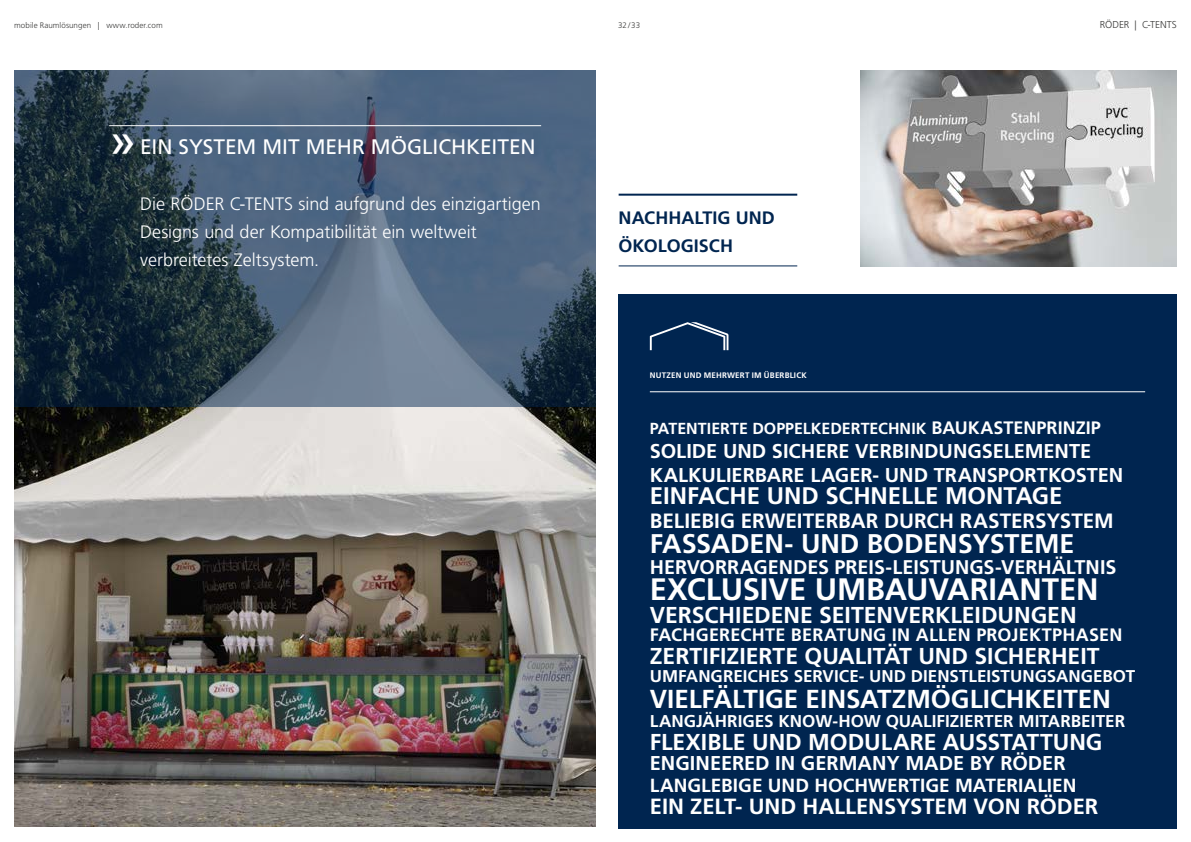
<style>
.page{position:relative;width:1191px;height:842px;background:#fff}
.page>*{position:absolute;margin:0;border:0;box-sizing:border-box;transform-origin:0 0}
.t1{font:48px "Frutiger LT Pro";color:#fff}
.t2{font:700 31px "Frutiger LT Pro";letter-spacing:-.005em;color:#fff}
.t3{font:700 27px "Frutiger LT Pro";letter-spacing:-.005em;color:#fff}
.t4{font:700 26px "Frutiger LT Pro";letter-spacing:-.005em;color:#fff}
.t5{font:700 24px "Frutiger LT Pro";color:#fff}
.t6{font:700 23px "Frutiger LT Pro";color:#fff}
.t7{font:700 22px "Frutiger LT Pro";letter-spacing:-.005em;color:#fff}
.t8{font:21px "Frutiger LT Pro";color:#fff}
.t9{font:700 20.7px "Frutiger LT Pro";color:#fff}
.t10{font:700 20px/24px "Frutiger LT Pro";color:#fff}
.t11{font:700 19.8px "Frutiger LT Pro";color:#fff}
.t12{font:700 19px "Frutiger LT Pro";color:#fff}
.t13{font:300 18px/28px "Frutiger LT Pro";letter-spacing:-.005em;color:#fff}
.t14{font:700 18px "Frutiger LT Pro";letter-spacing:.015em;color:#fff}
.t15{font:700 18px/28px "Frutiger LT Pro";color:#002550}
.t16{font:700 17.1px "Frutiger LT Pro";color:#fff}
.t17{font:700 17px "Frutiger LT Pro";color:#fff}
.t18{font:700 16px "Frutiger LT Pro";color:#fff}
.t19{font:300 10px "Frutiger LT Pro";color:#3a3a39}
.t20{font:300 8px "Frutiger LT Pro";letter-spacing:.01em;color:#3a3a39}
.t21{font:700 8px "Frutiger LT Pro";letter-spacing:.025em;color:#fff}
.s1{font-size:18px}
</style>
<div class="page">
<img style="left:14px;top:406px;width:581px;height:420px">
<svg style="left:14px;top:70px;width:581px;height:336px;background:#405569"></svg>
<hr style="left:109px;top:125px;width:432px;height:1px;background:#fff">
<div style="left:618px;top:294px;width:558px;height:534px;background:#002550"></div>
<hr style="left:650px;top:391px;width:495px;height:1px;background:#fff">
<svg style="left:650px;top:322px;width:78px;height:28px"></svg>
<img style="left:860px;top:70px;width:316px;height:196px">
<hr style="left:618px;top:194px;width:179px;height:2px;background:#002550">
<hr style="left:618px;top:266px;width:179px;height:1px;background:#002550">
<p class="t20" style="left:14px;top:21px;width:150px">mobile Raumlösungen | www.roder.com</p>
<p class="t20" style="left:618px;top:21px;width:23px">32/33</p>
<p class="t19" style="left:1099px;top:19px;width:79px">RÖDER | C-TENTS</p>
<h1 class="t1" style="left:109px;top:112px;width:28px">»</h1>
<p class="t8" style="left:140px;top:135px;width:397px">EIN SYSTEM MIT MEHR MÖGLICHKEITEN</p>
<p class="t13" style="left:140px;top:190px;width:402px">Die RÖDER C-TENTS sind aufgrund des einzigartigen<br>Designs und der Kompatibilität ein weltweit verbreitetes Zeltsystem.</p>
<p class="t15" style="left:618px;top:203px;width:158px">NACHHALTIG UND<br>ÖKOLOGISCH</p>
<p class="t21" style="left:650px;top:371px;width:158px">NUTZEN UND MEHRWERT IM ÜBERBLICK</p>
<p class="t18" style="left:650px;top:419px;width:452px">PATENTIERTE DOPPELKEDERTECHNIK <span class="s1">BAUKASTENPRINZIP</span></p>
<p class="t10" style="left:650px;top:439px;width:475px">SOLIDE UND SICHERE VERBINDUNGSELEMENTE<br>KALKULIERBARE LAGER- UND TRANSPORTKOSTEN</p>
<h3 class="t5" style="left:650px;top:482px;width:414px">EINFACHE UND SCHNELLE MONTAGE</h3>
<p class="t9" style="left:650px;top:509px;width:465px">BELIEBIG ERWEITERBAR DURCH RASTERSYSTEM</p>
<h3 class="t3" style="left:650px;top:528px;width:426px">FASSADEN- UND BODENSYSTEME</h3>
<p class="t11" style="left:650px;top:556px;width:468px">HERVORRAGENDES PREIS-LEISTUNGS-VERHÄLTNIS</p>
<h2 class="t2" style="left:650px;top:571px;width:450px">EXCLUSIVE UMBAUVARIANTEN</h2>
<p class="t6" style="left:650px;top:602px;width:428px">VERSCHIEDENE SEITENVERKLEIDUNGEN</p>
<p class="t14" style="left:650px;top:624px;width:474px">FACHGERECHTE BERATUNG IN ALLEN PROJEKTPHASEN</p>
<p class="t6" style="left:650px;top:643px;width:451px">ZERTIFIZIERTE QUALITÄT UND SICHERHEIT</p>
<p class="t17" style="left:650px;top:666px;width:487px">UMFANGREICHES SERVICE- UND DIENSTLEISTUNGSANGEBOT</p>
<h3 class="t4" style="left:650px;top:684px;width:463px">VIELFÄLTIGE EINSATZMÖGLICHKEITEN</h3>
<p class="t16" style="left:650px;top:711px;width:477px">LANGJÄHRIGES KNOW-HOW QUALIFIZIERTER MITARBEITER</p>
<p class="t6" style="left:650px;top:729px;width:454px">FLEXIBLE UND MODULARE AUSSTATTUNG</p>
<p class="t10" style="left:650px;top:751px;width:417px">ENGINEERED IN GERMANY MADE BY RÖDER</p>
<p class="t12" style="left:650px;top:774px;width:428px">LANGLEBIGE UND HOCHWERTIGE MATERIALIEN</p>
<p class="t7" style="left:650px;top:794px;width:450px">EIN ZELT- UND HALLENSYSTEM VON RÖDER</p>
</div>
